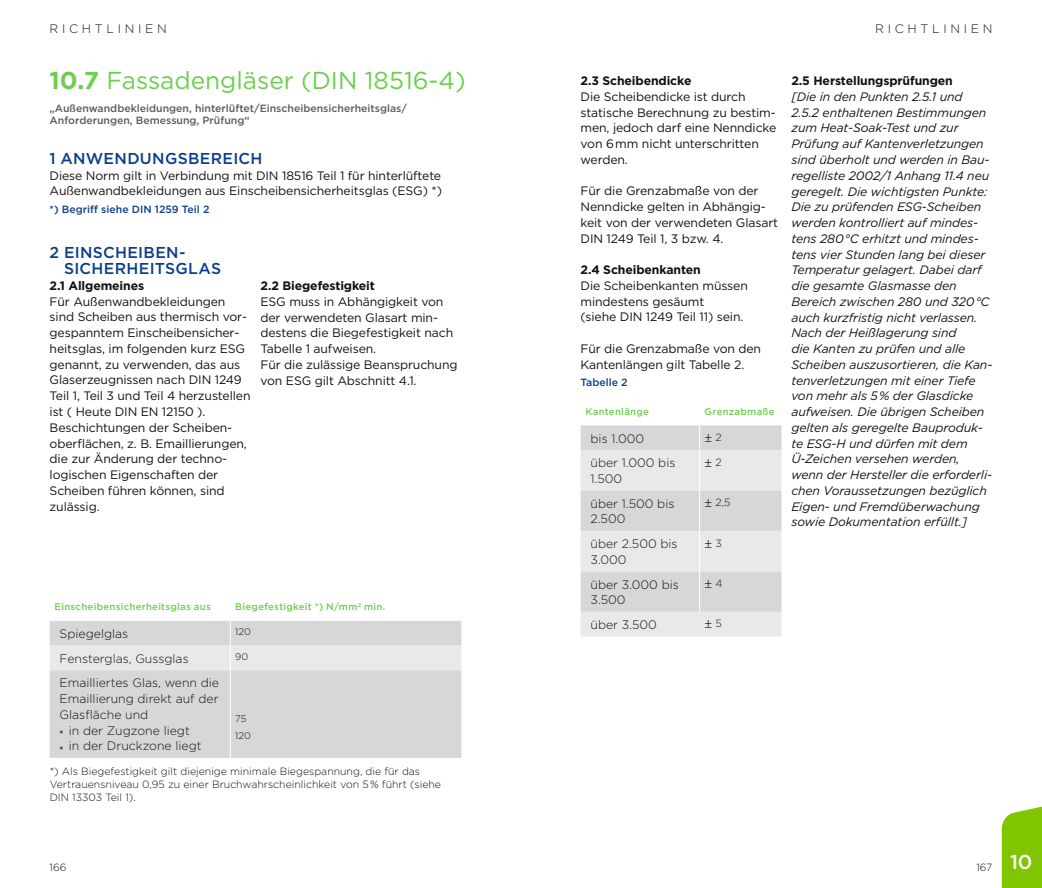
<style>
.page{position:relative;width:1042px;height:888px;background:#fff}
.page>*{position:absolute;margin:0;border:0;box-sizing:border-box;transform-origin:0 0}
.t1{font:24.5px "Gotham";color:#6dce4d}
.t2{font:500 15.75px/15.8px "Gotham";letter-spacing:.02em;color:#0a3e8b}
.t3{font:12.25px/15.8px "Gotham";letter-spacing:-.01em;color:#11110f}
.t4{font:italic 12.25px/15.8px "Gotham";letter-spacing:-.01em;color:#11110f}
.t5{font:300 12.25px/15.8px "Gotham";color:#11110f}
.t6{font:700 12.25px "Gotham";letter-spacing:-.01em;color:#11110f}
.t7{font:300 12.25px "Gotham";letter-spacing:.3em;color:#11110f}
.t8{font:300 10.5px/12.6px "Gotham";color:#11110f}
.t9{font:500 10.5px/12.6px "Gotham";color:#5a5c5b}
.t10{font:500 10.5px "Gotham";color:#0a3e8b}
.t11{font:10.5px "Cambria Math";color:#11110f}
.t12{font:300 10.5px "Gotham";letter-spacing:-.01em;color:#11110f}
.t13{font:500 9.62px "Gotham";letter-spacing:.025em;color:#6dce4d}
.t14{font:300 9.62px/16.4px "Gotham";color:#11110f}
.s1{font-weight:700}
.s2{color:#5a5c5b}
.s3{font-family:"Gotham";font-weight:300}
.s4{font-family:"Cambria Math";font-weight:400}
.s5{font-weight:500;font-size:20.12px;color:#fff}
</style>
<div class="page">
<svg style="left:1002px;top:806px;width:40px;height:82px;background:#89c911"></svg>
<div style="left:50px;top:670px;width:411px;height:88px;background:#d6d7d8"></div>
<svg style="left:50px;top:621px;width:411px;height:49px;background:#dfe0e0"></svg>
<hr style="left:230px;top:670px;width:1px;height:88px;background:#fff">
<div style="left:580px;top:425px;width:201px;height:25px;background:#d6d7d8"></div>
<svg style="left:580px;top:450px;width:201px;height:186px;background:#e0e1e1"></svg>
<svg style="left:699px;top:425px;width:1px;height:25px"></svg>
<hr style="left:699px;top:450px;width:1px;height:40px;background:#fff">
<hr style="left:699px;top:490px;width:1px;height:41px;background:#fff">
<hr style="left:699px;top:531px;width:1px;height:40px;background:#fff">
<hr style="left:699px;top:571px;width:1px;height:41px;background:#fff">
<p class="t7" style="left:50px;top:21px;width:119px">RICHTLINIEN</p>
<p class="t7" style="left:875px;top:21px;width:119px">RICHTLINIEN</p>
<h1 class="t1" style="left:50px;top:65px;width:418px"><span class="s1">10.7</span> Fassadengläser (DIN 18516-4)</h1>
<p class="t9" style="left:50px;top:101px;width:359px">„Außenwandbekleidungen, hinterlüftet/Einscheibensicherheitsglas/<br>Anforderungen, Bemessung, Prüfung“</p>
<p class="t2" style="left:50px;top:150px;width:214px">1 ANWENDUNGSBEREICH</p>
<p class="t3" style="left:50px;top:167px;width:394px">Diese Norm gilt in Verbindung mit DIN 18516 Teil 1 für hinterlüftete<br>Außenwandbekleidungen aus Einscheibensicherheitsglas (ESG) *)</p>
<p class="t10" style="left:50px;top:203px;width:161px">*) Begriff siehe DIN 1259 Teil 2</p>
<p class="t2" style="left:64px;top:245px;width:159px;text-indent:-14px">2 EINSCHEIBEN-<br>SICHERHEITSGLAS</p>
<p class="t6" style="left:50px;top:277px;width:96px">2.1 Allgemeines</p>
<p class="t3" style="left:50px;top:293px;width:202px">Für Außenwandbekleidungen sind Scheiben aus thermisch vor&shy;gespanntem Einscheibensicher&shy;heitsglas, im folgenden kurz ESG genannt, zu verwenden, das aus<br>Glaserzeugnissen nach DIN 1249<br>Teil 1, Teil 3 und Teil 4 herzustellen ist ( Heute DIN EN 12150 ).<br>Beschichtungen der Scheiben&shy;oberflächen, z. B. Emaillierungen, die zur Änderung der techno&shy;logischen Eigenschaften der<br>Scheiben führen können, sind zulässig.</p>
<p class="t6" style="left:260px;top:278px;width:116px">2.2 Biegefestigkeit</p>
<p class="t3" style="left:260px;top:293px;width:199px">ESG muss in Abhängigkeit von der verwendeten Glasart min&shy;destens die Biegefestigkeit nach<br>Tabelle 1 aufweisen.<br>Für die zulässige Beanspruchung von ESG gilt Abschnitt 4.1.</p>
<p class="t13" style="left:55px;top:601px;width:158px">Einscheibensicherheitsglas aus</p>
<p class="t13" style="left:235px;top:601px;width:152px">Biegefestigkeit *) N/mm<sup>2</sup> min.</p>
<p class="t5" style="left:60px;top:626px;width:70px">Spiegelglas</p>
<p class="t14" style="left:235px;top:624px;width:17px">120</p>
<p class="t5" style="left:60px;top:650px;width:131px">Fensterglas, Gussglas</p>
<p class="t14" style="left:235px;top:648px;width:15px">90</p>
<p class="t5" style="left:60px;top:675px;width:161px;text-align:justify">Emailliertes Glas, wenn die Emaillierung direkt auf der Glasfläche und</p>
<p class="t5" style="left:60px;top:722px;width:132px"><span class="s2">●</span> in der Zugzone liegt</p>
<p class="t5" style="left:60px;top:738px;width:144px"><span class="s2">●</span> in der Druckzone liegt</p>
<p class="t14" style="left:235px;top:710px;width:17px">75<br>120</p>
<p class="t8" style="left:50px;top:765px;width:393px">*) Als Biegefestigkeit gilt diejenige minimale Biegespannung, die für das<br>Vertrauensniveau 0,95 zu einer Bruchwahrscheinlichkeit von 5% führt (siehe<br>DIN 13303 Teil 1).</p>
<p class="t6" style="left:580px;top:73px;width:112px">2.3 Scheibendicke</p>
<p class="t3" style="left:580px;top:88px;width:197px">Die Scheibendicke ist durch statische Berechnung zu bestim&shy;men, jedoch darf eine Nenndicke von 6 mm nicht unterschritten werden.</p>
<p class="t3" style="left:580px;top:183px;width:199px">Für die Grenzabmaße von der<br>Nenndicke gelten in Abhängig&shy;keit von der verwendeten Glasart<br>DIN 1249 Teil 1, 3 bzw. 4.</p>
<p class="t6" style="left:580px;top:262px;width:122px">2.4 Scheibenkanten</p>
<p class="t3" style="left:580px;top:278px;width:169px">Die Scheibenkanten müssen mindestens gesäumt<br>(siehe DIN 1249 Teil 11) sein.</p>
<p class="t3" style="left:580px;top:341px;width:182px">Für die Grenzabmaße von den<br>Kantenlängen gilt Tabelle 2.</p>
<p class="t10" style="left:580px;top:376px;width:49px">Tabelle 2</p>
<p class="t13" style="left:585px;top:406px;width:65px">Kantenlänge</p>
<p class="t13" style="left:704px;top:406px;width:72px">Grenzabmaße</p>
<p class="t5" style="left:590px;top:430px;width:55px">bis 1.000</p>
<p class="t11" style="left:704px;top:431px;width:19px">± <span class="s3">2</span></p>
<p class="t5" style="left:590px;top:455px;width:86px">über 1.000 bis<br>1.500</p>
<p class="t11" style="left:704px;top:456px;width:19px">± <span class="s3">2</span></p>
<p class="t5" style="left:590px;top:495px;width:85px">über 1.500 bis<br>2.500</p>
<p class="t8" style="left:704px;top:496px;width:27px"><span class="s4">±</span> 2,5</p>
<p class="t5" style="left:590px;top:536px;width:89px">über 2.500 bis<br>3.000</p>
<p class="t11" style="left:704px;top:537px;width:19px">± <span class="s3">3</span></p>
<p class="t5" style="left:590px;top:576px;width:90px">über 3.000 bis<br>3.500</p>
<p class="t11" style="left:704px;top:577px;width:19px">± <span class="s3">4</span></p>
<p class="t5" style="left:590px;top:616px;width:68px">über 3.500</p>
<p class="t11" style="left:704px;top:618px;width:19px">± <span class="s3">5</span></p>
<p class="t6" style="left:791px;top:73px;width:163px">2.5 Herstellungsprüfungen</p>
<p class="t4" style="left:791px;top:89px;width:202px">[Die in den Punkten 2.5.1 und<br>2.5.2 enthaltenen Bestimmungen zum Heat-Soak-Test und zur<br>Prüfung auf Kantenverletzungen sind überholt und werden in Bau&shy;regelliste 2002/1 Anhang 11.4 neu geregelt. Die wichtigsten Punkte:<br>Die zu prüfenden ESG-Scheiben werden kontrolliert auf mindes&shy;tens 280 °C erhitzt und mindes&shy;tens vier Stunden lang bei dieser<br>Temperatur gelagert. Dabei darf die gesamte Glasmasse den<br>Bereich zwischen 280 und 320 °C auch kurzfristig nicht verlassen.<br>Nach der Heißlagerung sind<br>die Kanten zu prüfen und alle<br>Scheiben auszusortieren, die Kan&shy;tenverletzungen mit einer Tiefe von mehr als 5 % der Glasdicke aufweisen. Die übrigen Scheiben gelten als geregelte Bauproduk&shy;te ESG-H und dürfen mit dem<br>Ü-Zeichen versehen werden, wenn der Hersteller die erforderli&shy;chen Voraussetzungen bezüglich<br>Eigen- und Fremdüberwachung sowie Dokumentation erfüllt.]</p>
<p class="t12" style="left:50px;top:860px;width:18px">166</p>
<p class="t12" style="left:976px;top:860px;width:58px">167 <span class="s5">10</span></p>
</div>
